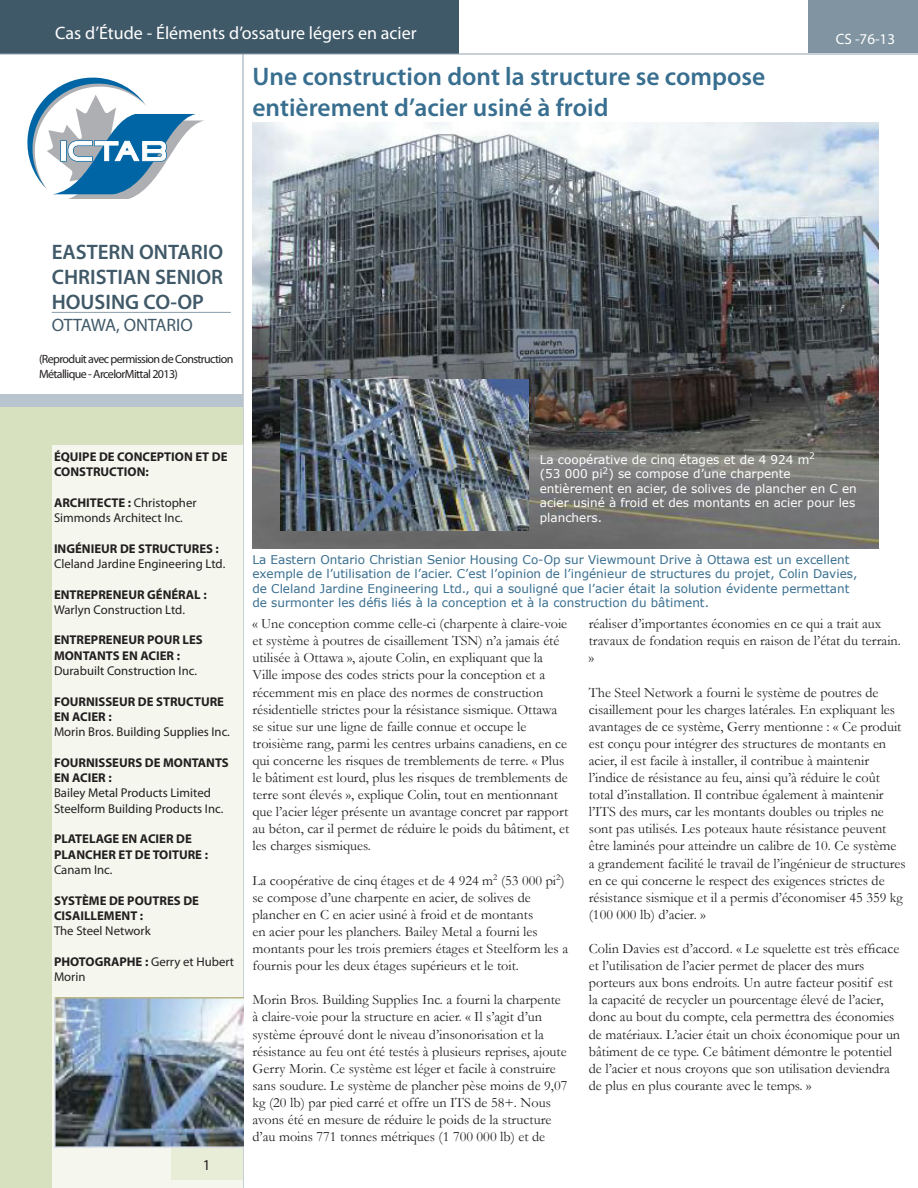
<style>
.page{position:relative;width:918px;height:1188px;background:#fff}
.page>*{position:absolute;margin:0;border:0;box-sizing:border-box;transform-origin:0 0}
.t1{font:600 25.5px/30.6px "Myriad Pro";color:#386e8f}
.t2{font:600 21px/25.2px "Myriad Pro";color:#405968;text-align:justify}
.t3{font:18px "Myriad Pro";color:#fff}
.t4{font:18px "Myriad Pro";color:#405968}
.t5{font:15px "Myriad Pro";color:#fff}
.t6{font:15px "Myriad Pro";color:#231f20}
.t7{font:14.25px/17.1px "Garamond";color:#231f20}
.t8{font:700 12.75px/15.3px "Myriad Pro";color:#231f20}
.t9{font:12.75px/15.3px "Myriad Pro";color:#231f20}
.t10{font:12px "Verdana";color:#386e8f}
.t11{font:12px/14.4px "Verdana";color:#fff}
.t12{font:12px/14.4px "Myriad Pro";letter-spacing:-.05em;color:#231f20}
.s1{font-weight:400}
.s2{font-weight:700}
</style>
<div class="page">
<div style="left:0;top:0;width:459px;height:54px;background:#405968"></div>
<div style="left:809px;top:0;width:109px;height:53px;background:#8094a1"></div>
<hr style="left:0;top:54px;width:918px;height:1px;background:#90a3b0">
<hr style="left:243px;top:54px;width:1px;height:1134px;background:#90a3b0">
<hr style="left:52px;top:312px;width:179px;height:1px;background:#8a9eac">
<div style="left:0;top:394px;width:243px;height:12px;background:#b8c5ce"></div>
<div style="left:0;top:407px;width:243px;height:781px;background:#d7e1bf"></div>
<div style="left:53px;top:446px;width:190px;height:742px;background:#f5f7ee"></div>
<div style="left:172px;top:1148px;width:71px;height:31px;background:#e7edd7"></div>
<svg style="left:27px;top:77px;width:176px;height:121px"></svg>
<img style="left:252px;top:122px;width:627px;height:426px">
<img style="left:280px;top:379px;width:249px;height:152px">
<img style="left:54px;top:998px;width:189px;height:150px">
<p class="t3" style="left:55px;top:22px;width:363px">Cas d’Étude - Éléments d’ossature légers en acier</p>
<p class="t5" style="left:836px;top:30px;width:61px">CS -76-13</p>
<p class="t1" style="left:252px;top:61px;width:514px">Une construction dont la structure se compose entièrement d’acier usiné à froid</p>
<p class="t2" style="left:52px;top:239px;width:173px">EASTERN ONTARIO CHRISTIAN SENIOR HOUSING CO-OP</p>
<p class="t4" style="left:52px;top:314px;width:143px">OTTAWA, ONTARIO</p>
<p class="t12" style="left:39px;top:352px;width:196px">(Reproduit avec permission de Construction<br>Métallique - ArcelorMittal 2013)</p>
<p class="t8" style="left:54px;top:448px;width:175px">ÉQUIPE DE CONCEPTION ET DE<br>CONSTRUCTION:</p>
<p class="t8" style="left:54px;top:494px;width:144px">ARCHITECTE : <span class="s1">Christopher</span></p>
<p class="t9" style="left:54px;top:510px;width:130px">Simmonds Architect Inc.</p>
<p class="t8" style="left:54px;top:540px;width:166px">INGÉNIEUR DE STRUCTURES :</p>
<p class="t9" style="left:54px;top:556px;width:173px">Cleland Jardine Engineering Ltd.</p>
<p class="t8" style="left:54px;top:586px;width:154px">ENTREPRENEUR GÉNÉRAL :</p>
<p class="t9" style="left:54px;top:602px;width:132px">Warlyn Construction Ltd.</p>
<p class="t8" style="left:54px;top:632px;width:150px">ENTREPRENEUR POUR LES</p>
<p class="t8" style="left:54px;top:647px;width:127px">MONTANTS EN ACIER :</p>
<p class="t9" style="left:54px;top:663px;width:145px">Durabuilt Construction Inc.</p>
<p class="t8" style="left:54px;top:693px;width:172px">FOURNISSEUR DE STRUCTURE</p>
<p class="t8" style="left:54px;top:709px;width:59px">EN ACIER :</p>
<p class="t9" style="left:54px;top:724px;width:177px">Morin Bros. Building Supplies Inc.</p>
<p class="t8" style="left:54px;top:754px;width:176px">FOURNISSEURS DE MONTANTS</p>
<p class="t8" style="left:54px;top:770px;width:59px">EN ACIER :</p>
<p class="t9" style="left:54px;top:785px;width:158px">Bailey Metal Products Limited</p>
<p class="t9" style="left:54px;top:801px;width:171px">Steelform Building Products Inc.</p>
<p class="t8" style="left:54px;top:831px;width:139px">PLATELAGE EN ACIER DE</p>
<p class="t8" style="left:54px;top:846px;width:156px">PLANCHER ET DE TOITURE :</p>
<p class="t9" style="left:54px;top:862px;width:60px">Canam Inc.</p>
<p class="t8" style="left:54px;top:892px;width:147px">SYSTÈME DE POUTRES DE</p>
<p class="t8" style="left:54px;top:907px;width:91px">CISAILLEMENT :</p>
<p class="t9" style="left:54px;top:923px;width:98px">The Steel Network</p>
<p class="t9" style="left:54px;top:954px;width:182px"><span class="s2">PHOTOGRAPHE :</span> Gerry et Hubert<br>Morin</p>
<p class="t6" style="left:203px;top:1155px;width:9px">1</p>
<p class="t11" style="left:540px;top:452px;width:277px">La coopérative de cinq étages et de 4 924 m<sup>2</sup></p>
<p class="t11" style="left:540px;top:467px;width:319px">(53 000 pi<sup>2</sup>) se compose d’une charpente entièrement en acier, de solives de plancher en C en acier usiné à froid et des montants en acier pour les planchers.</p>
<p class="t10" style="left:252px;top:551px;width:599px">La Eastern Ontario Christian Senior Housing Co-Op sur Viewmount Drive à Ottawa est un excellent</p>
<p class="t10" style="left:252px;top:566px;width:607px">exemple de l’utilisation de l’acier. C’est l’opinion de l’ingénieur de structures du projet, Colin Davies,</p>
<p class="t10" style="left:252px;top:580px;width:599px">de Cleland Jardine Engineering Ltd., qui a souligné que l’acier était la solution évidente permettant</p>
<p class="t10" style="left:252px;top:595px;width:458px">de surmonter les défis liés à la conception et à la construction du bâtiment.</p>
<p class="t7" style="left:252px;top:615px;width:316px">« Une conception comme celle-ci (charpente à claire-voie</p>
<p class="t7" style="left:252px;top:632px;width:308px">et système à poutres de cisaillement TSN) n’a jamais été</p>
<p class="t7" style="left:252px;top:649px;width:318px">utilisée à Ottawa », ajoute Colin, en expliquant que la Ville impose des codes stricts pour la conception et a récemment mis en place des normes de construction résidentielle strictes pour la résistance sismique. Ottawa se situe sur une ligne de faille connue et occupe le troisième rang, parmi les centres urbains canadiens, en ce qui concerne les risques de tremblements de terre. « Plus le bâtiment est lourd, plus les risques de tremblements de terre sont élevés », explique Colin, tout en mentionnant que l’acier léger présente un avantage concret par rapport au béton, car il permet de réduire le poids du bâtiment, et les charges sismiques.</p>
<p class="t7" style="left:252px;top:871px;width:314px">La coopérative de cinq étages et de 4 924 m<sup>2</sup> (53 000 pi<sup>2</sup>)</p>
<p class="t7" style="left:252px;top:889px;width:317px">se compose d’une charpente en acier, de solives de plancher en C en acier usiné à froid et de montants<br>en acier pour les planchers. Bailey Metal a fourni les montants pour les trois premiers étages et Steelform les a fournis pour les deux étages supérieurs et le toit.</p>
<p class="t7" style="left:252px;top:991px;width:316px">Morin Bros. Building Supplies Inc. a fourni la charpente à claire-voie pour la structure en acier. « Il s’agit d’un système éprouvé dont le niveau d’insonorisation et la résistance au feu ont été testés à plusieurs reprises, ajoute Gerry Morin. Ce système est léger et facile à construire sans soudure. Le système de plancher pèse moins de 9,07 kg (20 lb) par pied carré et offre un ITS de 58+. Nous avons été en mesure de réduire le poids de la structure d’au moins 771 tonnes métriques (1 700 000 lb) et de</p>
<p class="t7" style="left:589px;top:615px;width:314px">réaliser d’importantes économies en ce qui a trait aux travaux de fondation requis en raison de l’état du terrain. »</p>
<p class="t7" style="left:589px;top:683px;width:291px">The Steel Network a fourni le système de poutres de</p>
<p class="t7" style="left:589px;top:700px;width:308px">cisaillement pour les charges latérales. En expliquant les</p>
<p class="t7" style="left:589px;top:718px;width:314px">avantages de ce système, Gerry mentionne : « Ce produit</p>
<p class="t7" style="left:589px;top:735px;width:299px">est conçu pour intégrer des structures de montants en</p>
<p class="t7" style="left:589px;top:752px;width:282px">acier, il est facile à installer, il contribue à maintenir</p>
<p class="t7" style="left:589px;top:769px;width:293px">l’indice de résistance au feu, ainsi qu’à réduire le coût</p>
<p class="t7" style="left:589px;top:786px;width:296px">total d’installation. Il contribue également à maintenir</p>
<p class="t7" style="left:589px;top:803px;width:297px">l’ITS des murs, car les montants doubles ou triples ne</p>
<p class="t7" style="left:589px;top:820px;width:299px">sont pas utilisés. Les poteaux haute résistance peuvent</p>
<p class="t7" style="left:589px;top:837px;width:309px">être laminés pour atteindre un calibre de 10. Ce système</p>
<p class="t7" style="left:589px;top:854px;width:318px">a grandement facilité le travail de l’ingénieur de structures</p>
<p class="t7" style="left:589px;top:871px;width:297px">en ce qui concerne le respect des exigences strictes de</p>
<p class="t7" style="left:589px;top:889px;width:316px">résistance sismique et il a permis d’économiser 45 359 kg</p>
<p class="t7" style="left:589px;top:906px;width:118px">(100 000 lb) d’acier. »</p>
<p class="t7" style="left:589px;top:940px;width:312px">Colin Davies est d’accord. « Le squelette est très efficace</p>
<p class="t7" style="left:589px;top:957px;width:277px">et l’utilisation de l’acier permet de placer des murs</p>
<p class="t7" style="left:589px;top:974px;width:306px">porteurs aux bons endroits. Un autre facteur positif est</p>
<p class="t7" style="left:589px;top:991px;width:296px">la capacité de recycler un pourcentage élevé de l’acier,</p>
<p class="t7" style="left:589px;top:1008px;width:307px">donc au bout du compte, cela permettra des économies</p>
<p class="t7" style="left:589px;top:1025px;width:313px">de matériaux. L’acier était un choix économique pour un</p>
<p class="t7" style="left:589px;top:1042px;width:305px">bâtiment de ce type. Ce bâtiment démontre le potentiel</p>
<p class="t7" style="left:589px;top:1060px;width:302px">de l’acier et nous croyons que son utilisation deviendra</p>
<p class="t7" style="left:589px;top:1077px;width:224px">de plus en plus courante avec le temps. »</p>
</div>
